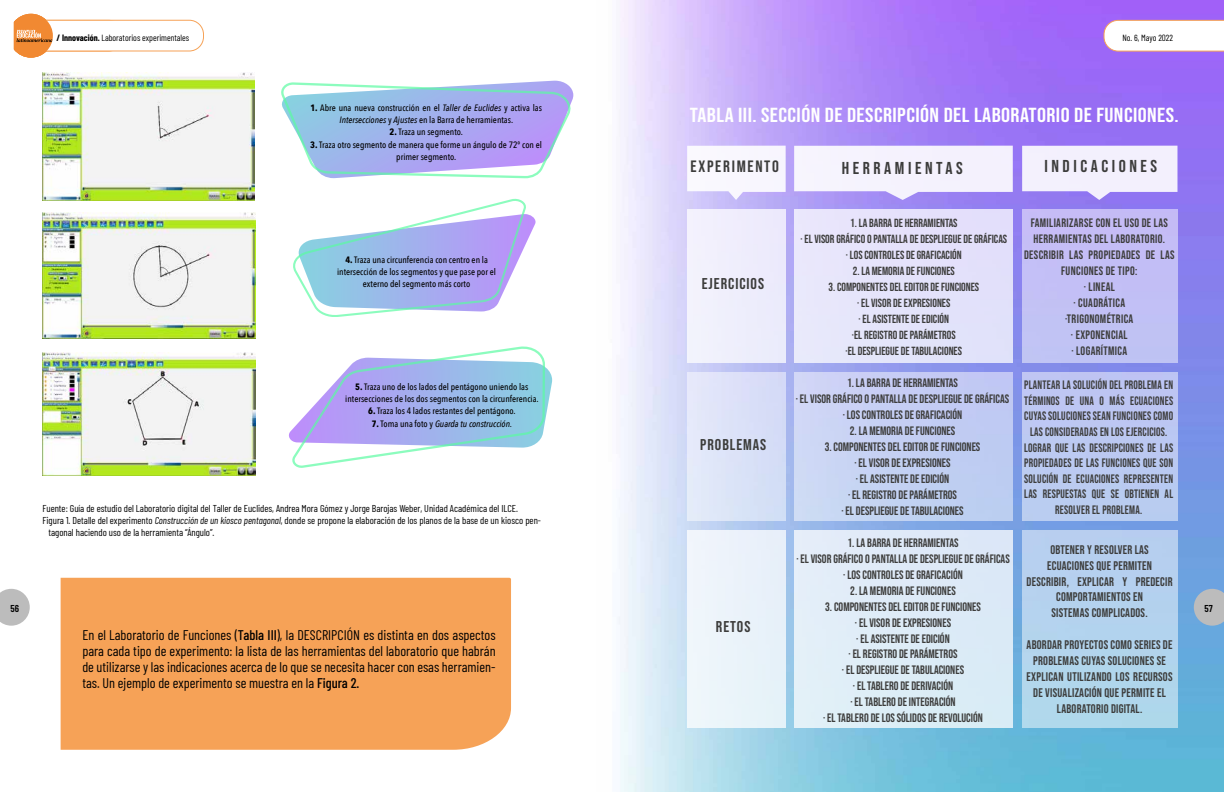
<style>
.page{position:relative;width:1224px;height:792px;background:#fff}
.page>*{position:absolute;margin:0;border:0;box-sizing:border-box;transform-origin:0 0}
.t1{font:20.3px "Bebas Neue";letter-spacing:.02em;color:#fff;scale:1.11 1}
.t2{font:17.1px "Bebas Neue";letter-spacing:.2em;color:#3c3c3b;scale:1.04 1}
.t3{font:16.4px "Bebas Neue";letter-spacing:.1em;color:#3c3c3b;scale:1.04 1}
.t4{font:15.6px "Bebas Neue";letter-spacing:.06em;color:#3c3c3b;scale:1.04 1}
.t5{font:14px/16px "Barlow Condensed";color:#000;text-align:justify}
.t6{font:12.4px/15.9px "Bebas Neue";letter-spacing:.02em;color:#3c3c3b;text-align:center}
.t7{font:12.2px/15.9px "Bebas Neue";color:#3c3c3b;text-align:center}
.t8{font:12.2px/15.6px "Bebas Neue";letter-spacing:.02em;color:#3c3c3b;text-align:center;scale:.91 1}
.t9{font:12.2px/15.9px "Bebas Neue";letter-spacing:.03em;color:#3c3c3b;text-align:center}
.t10{font:11.8px/15.9px "Bebas Neue";color:#3c3c3b;text-align:center}
.t11{font:10px "Barlow Condensed";color:#000}
.t12{font:600 10px "Barlow Condensed";color:#000}
.t13{font:500 9.2px/12.3px "Avenir Next Condensed";color:#000;text-align:center}
.t14{font:italic 500 9.2px "Avenir Next Condensed";color:#000}
.t15{font:9px "Barlow Condensed";color:#000}
.t16{font:700 9px "Barlow Condensed";color:#000}
.s1{font-weight:700}
.s2{font-style:italic}
.s3{font-weight:700;font-style:normal}
.s4{font-style:normal}
.s5{font-weight:500}
</style>
<div class="page">
<svg style="left:0;top:589px;width:30px;height:37px"></svg>
<img style="left:618px;top:0;width:606px;height:792px">
<svg style="left:794px;top:146px;width:219px;height:54px"></svg>
<svg style="left:687px;top:146px;width:99px;height:54px"></svg>
<div style="left:794px;top:209px;width:219px;height:154px;background:#e4e3fb"></div>
<div style="left:794px;top:372px;width:219px;height:149px;background:#c4d0f3"></div>
<div style="left:794px;top:530px;width:219px;height:198px;background:#deecf7"></div>
<div style="left:687px;top:209px;width:99px;height:154px;background:#efeefc"></div>
<div style="left:687px;top:372px;width:99px;height:148px;background:#dce2f8"></div>
<div style="left:687px;top:530px;width:99px;height:198px;background:#ebf3fa"></div>
<svg style="left:1022px;top:146px;width:155px;height:54px"></svg>
<div style="left:1022px;top:209px;width:155px;height:154px;background:#c2bff6"></div>
<div style="left:1022px;top:372px;width:155px;height:149px;background:#bbc9f2"></div>
<div style="left:1022px;top:530px;width:155px;height:198px;background:#b3d3ee"></div>
<svg style="left:1194px;top:589px;width:30px;height:37px"></svg>
<svg style="left:1104px;top:20px;width:120px;height:31px"></svg>
<div style="left:19px;top:20px;width:185px;height:31px;border:1px solid #f6a257;border-radius:14px"></div>
<svg style="left:14px;top:14px;width:39px;height:44px;background:#ec9e5c"></svg>
<div style="left:61px;top:578px;width:450px;height:172px;background:#f6a257"></div>
<img style="left:42px;top:72px;width:213px;height:129px">
<img style="left:43px;top:212px;width:212px;height:127px">
<img style="left:43px;top:352px;width:212px;height:123px">
<svg style="left:281px;top:81px;width:292px;height:97px"></svg>
<svg style="left:289px;top:347px;width:263px;height:121px"></svg>
<svg style="left:293px;top:199px;width:243px;height:118px"></svg>
<p class="t15" style="left:57px;top:31px;width:134px"><span class="s1">/ Innovación.</span> Laboratorios experimentales</p>
<p class="t15" style="left:1123px;top:31px;width:52px">No. 6, Mayo 2022</p>
<p class="t16" style="left:62px;top:31px;width:48px">Carta editorial</p>
<p class="t13" style="left:310px;top:101px;width:233px"><span class="s1">1.</span> Abre una nueva construcción en el <span class="s2">Taller de Euclides</span> y activa las<br><span class="s2">Intersecciones</span> y <span class="s2">Ajustes</span> en la Barra de herramientas.</p>
<p class="t13" style="left:390px;top:126px;width:75px"><span class="s1">2.</span> Traza un segmento.</p>
<p class="t13" style="left:310px;top:138px;width:233px"><span class="s1">3.</span> Traza otro segmento de manera que forme un ángulo de 72º con el primer segmento.</p>
<p class="t13" style="left:337px;top:253px;width:161px"><span class="s1">4.</span> Traza una circunferencia con centro en la intersección de los segmentos y que pase por el externo del segmento más corto</p>
<p class="t13" style="left:345px;top:380px;width:195px"><span class="s1">5.</span> Traza uno de los lados del pentágono uniendo las intersecciones de los dos segmentos con la circunferencia.</p>
<p class="t13" style="left:368px;top:405px;width:149px"><span class="s1">6.</span> Traza los 4 lados restantes del pentágono.</p>
<p class="t14" style="left:372px;top:418px;width:142px"><span class="s3">7.</span> <span class="s4">Toma una foto y</span> Guarda tu construcción.</p>
<p class="t11" style="left:43px;top:501px;width:477px">Fuente: Guía de estudio del Laboratorio digital del Taller de Euclides, Andrea Mora Gómez y Jorge Barojas Weber, Unidad Académica del ILCE.</p>
<p class="t11" style="left:43px;top:513px;width:500px">Figura 1. Detalle del experimento <span class="s2">Construcción de un kiosco pentagonal</span>, donde se propone la elaboración de los planos de la base de un kiosco pen-</p>
<p class="t11" style="left:49px;top:525px;width:167px">tagonal haciendo uso de la herramienta “Ángulo”.</p>
<p class="t12" style="left:11px;top:602px;width:10px">56</p>
<p class="t5" style="left:82px;top:625px;width:415px">En el Laboratorio de Funciones (<span class="s5">Tabla III</span>), la DESCRIPCIÓN es distinta en dos aspectos para cada tipo de experimento: la lista de las herramientas del laboratorio que habrán de utilizarse y las indicaciones acerca de lo que se necesita hacer con esas herramien&shy;tas. Un ejemplo de experimento se muestra en la <span class="s5">Figura 2.</span></p>
<h1 class="t1" style="left:690px;top:103px;width:442px">TABLA III. SECCIÓN DE DESCRIPCIÓN DEL LABORATORIO DE FUNCIONES.</h1>
<h3 class="t3" style="left:691px;top:157px;width:86px">EXPERIMENTO</h3>
<h2 class="t2" style="left:842px;top:158px;width:118px">HERRAMIENTAS</h2>
<h2 class="t2" style="left:1045px;top:157px;width:110px">INDICACIONES</h2>
<p class="t4" style="left:702px;top:275px;width:61px">EJERCICIOS</p>
<p class="t4" style="left:700px;top:436px;width:65px">PROBLEMAS</p>
<p class="t4" style="left:716px;top:618px;width:35px">RETOS</p>
<p class="t10" style="left:801px;top:215px;width:208px">1. LA BARRA DE HERRAMIENTAS<br>· EL VISOR GRÁFICO O PANTALLA DE DESPLIEGUE DE GRÁFICAS · LOS CONTROLES DE GRAFICACIÓN</p>
<p class="t10" style="left:853px;top:263px;width:104px">2. LA MEMORIA DE FUNCIONES</p>
<p class="t10" style="left:828px;top:279px;width:152px">3. COMPONENTES DEL EDITOR DE FUNCIONES · EL VISOR DE EXPRESIONES<br>· EL ASISTENTE DE EDICIÓN<br>·EL REGISTRO DE PARÁMETROS<br>·EL DESPLIEGUE DE TABULACIONES</p>
<p class="t7" style="left:796px;top:375px;width:215px">1. LA BARRA DE HERRAMIENTAS<br>· EL VISOR GRÁFICO O PANTALLA DE DESPLIEGUE DE GRÁFICAS · LOS CONTROLES DE GRAFICACIÓN</p>
<p class="t7" style="left:850px;top:423px;width:107px">2. LA MEMORIA DE FUNCIONES</p>
<p class="t7" style="left:825px;top:439px;width:157px">3. COMPONENTES DEL EDITOR DE FUNCIONES · EL VISOR DE EXPRESIONES<br>· EL ASISTENTE DE EDICIÓN<br>· EL REGISTRO DE PARÁMETROS<br>· EL DESPLIEGUE DE TABULACIONES</p>
<p class="t7" style="left:796px;top:535px;width:215px">1. LA BARRA DE HERRAMIENTAS<br>· EL VISOR GRÁFICO O PANTALLA DE DESPLIEGUE DE GRÁFICAS · LOS CONTROLES DE GRAFICACIÓN</p>
<p class="t7" style="left:850px;top:582px;width:107px">2. LA MEMORIA DE FUNCIONES</p>
<p class="t7" style="left:823px;top:598px;width:161px">3. COMPONENTES DEL EDITOR DE FUNCIONES · EL VISOR DE EXPRESIONES<br>· EL ASISTENTE DE EDICIÓN<br>· EL REGISTRO DE PARÁMETROS<br>· EL DESPLIEGUE DE TABULACIONES<br>· EL TABLERO DE DERIVACIÓN<br>· EL TABLERO DE INTEGRACIÓN<br>· EL TABLERO DE LOS SÓLIDOS DE REVOLUCIÓN</p>
<p class="t9" style="left:1024px;top:215px;width:152px">FAMILIARIZARSE CON EL USO DE LAS<br>HERRAMIENTAS DEL LABORATORIO.<br>DESCRIBIR LAS PROPIEDADES DE LAS<br>FUNCIONES DE TIPO:<br>· LINEAL<br>· CUADRÁTICA<br>·TRIGONOMÉTRICA<br>· EXPONENCIAL<br>· LOGARÍTMICA</p>
<p class="t8" style="left:1024px;top:377px;width:165px">PLANTEAR LA SOLUCIÓN DEL PROBLEMA EN TÉRMINOS DE UNA O MÁS ECUACIONES CUYAS SOLUCIONES SEAN FUNCIONES COMO LAS CONSIDERADAS EN LOS EJERCICIOS.<br>LOGRAR QUE LAS DESCRIPCIONES DE LAS PROPIEDADES DE LAS FUNCIONES QUE SON SOLUCIÓN DE ECUACIONES REPRESENTEN LAS RESPUESTAS QUE SE OBTIENEN AL RESOLVER EL PROBLEMA.</p>
<p class="t6" style="left:1027px;top:541px;width:147px">OBTENER Y RESOLVER LAS<br>ECUACIONES QUE PERMITEN<br>DESCRIBIR, EXPLICAR Y PREDECIR<br>COMPORTAMIENTOS EN<br>SISTEMAS COMPLICADOS.</p>
<p class="t6" style="left:1027px;top:637px;width:147px">ABORDAR PROYECTOS COMO SERIES DE<br>PROBLEMAS CUYAS SOLUCIONES SE<br>EXPLICAN UTILIZANDO LOS RECURSOS<br>DE VISUALIZACIÓN QUE PERMITE EL<br>LABORATORIO DIGITAL.</p>
<p class="t12" style="left:1205px;top:602px;width:10px">57</p>
</div>
